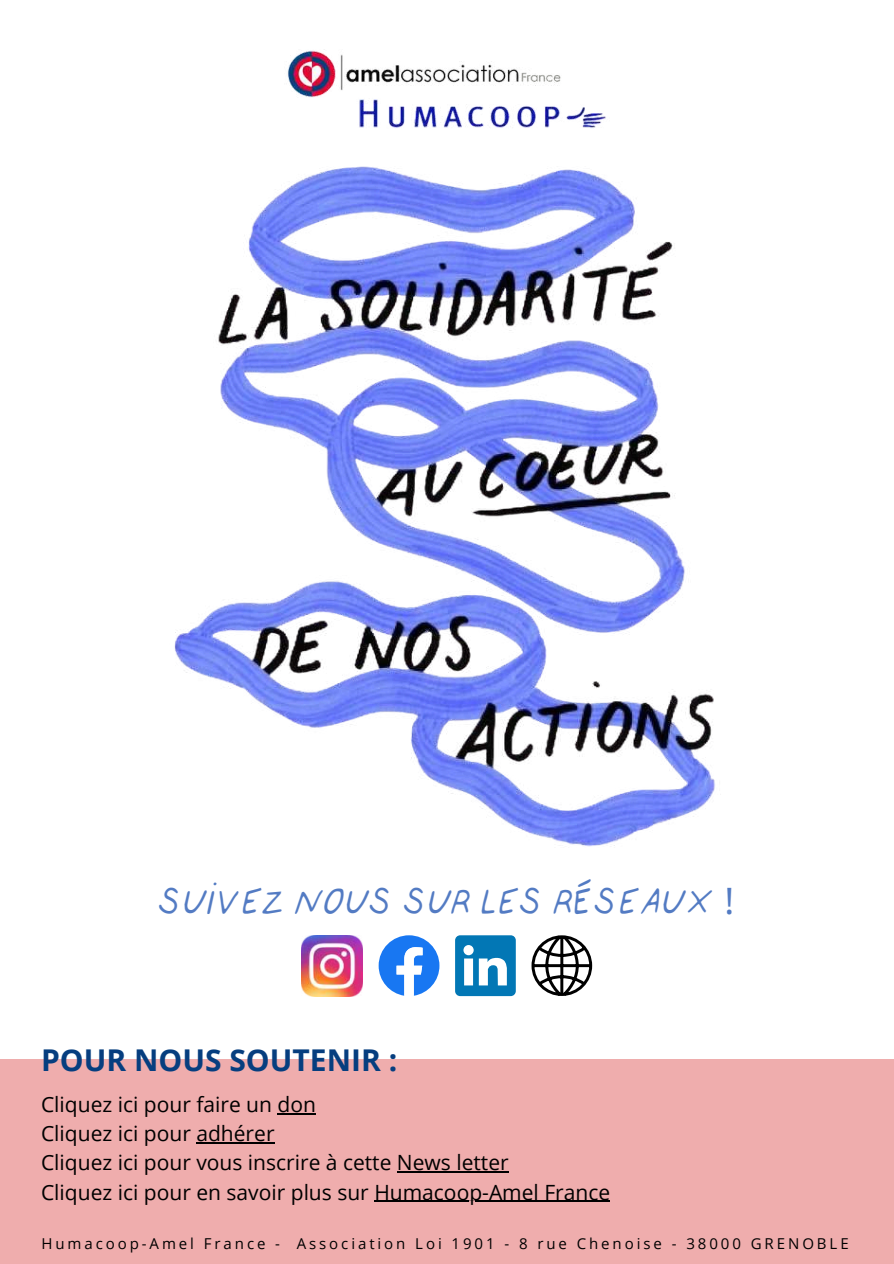
<style>
.page{position:relative;width:894px;height:1264px;background:#fff}
.page>*{position:absolute;margin:0;border:0;box-sizing:border-box;transform-origin:0 0}
.t1{font:36.6px "bertadisalelight";letter-spacing:.07em;color:#537bc3}
.t2{font:700 30px "Open Sans";color:#063e7f}
.t3{font:21px/29.2px "Open Sans";color:#000}
.t4{font:15px "Open Sans";letter-spacing:.195em;color:#000}
.s1{font-family:"Noto Sans"}
</style>
<div class="page">
<div style="left:0;top:1058px;width:893px;height:205px;background:#efadad"></div>
<hr style="left:277px;top:1112px;width:39px;height:2px;background:#000">
<hr style="left:196px;top:1142px;width:78px;height:1px;background:#000">
<hr style="left:397px;top:1171px;width:111px;height:1px;background:#000">
<hr style="left:374px;top:1200px;width:236px;height:1px;background:#000">
<img style="left:174px;top:166px;width:541px;height:681px">
<img style="left:287px;top:49px;width:319px;height:79px">
<img style="left:302px;top:935px;width:60px;height:61px">
<svg style="left:455px;top:935px;width:60px;height:61px"></svg>
<svg style="left:378px;top:935px;width:61px;height:61px"></svg>
<svg style="left:531px;top:935px;width:61px;height:61px"></svg>
<h1 class="t1" style="left:159px;top:877px;width:576px">SUIVEZ NOUS SUR LES RéSEAUX <span class="s1">!</span></h1>
<h2 class="t2" style="left:41px;top:1038px;width:357px">POUR NOUS SOUTENIR :</h2>
<p class="t3" style="left:41px;top:1089px;width:570px">Cliquez ici pour faire un don<br>Cliquez ici pour adhérer<br>Cliquez ici pour vous inscrire à cette News letter<br>Cliquez ici pour en savoir plus sur Humacoop-Amel France</p>
<p class="t4" style="left:41px;top:1233px;width:808px">Humacoop-Amel France - Association Loi 1901 - 8 rue Chenoise - 38000 GRENOBLE</p>
</div>
